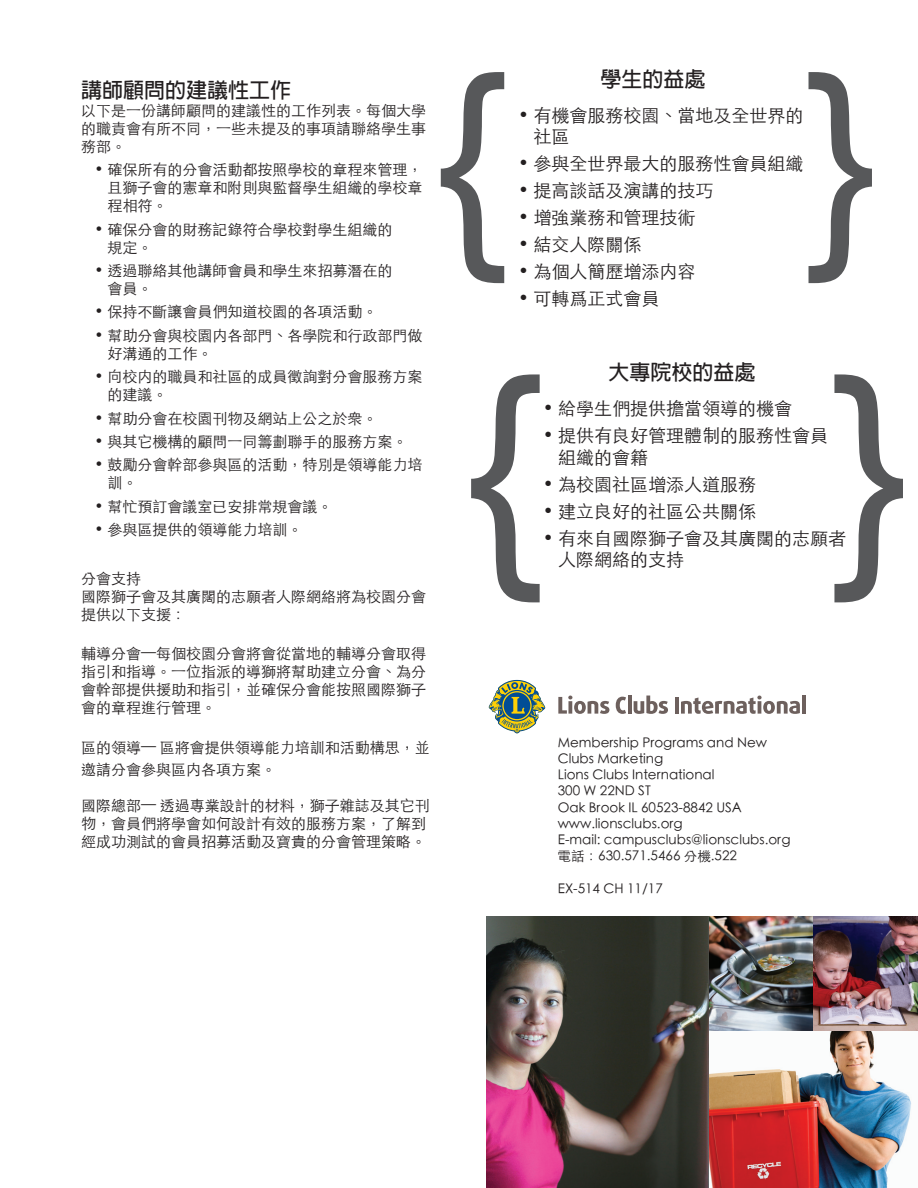
<style>
.page{position:relative;width:918px;height:1188px;background:#fff}
.page>*{position:absolute;margin:0;border:0;box-sizing:border-box;transform-origin:0 0}
.t1{font:300 243px "ST Heiti TC";color:#57585a}
.t2{font:300 225px "ST Heiti TC";color:#57585a}
.subhead{font:700 21px "Adobe Fan Heiti Std";color:#231f20}
.t3{font:300 18px/21.6px "ST Heiti TC";color:#231f20}
.subhead-2{font:300 15px/18px "ST Heiti TC";color:#231f20}
.Body_copy{font:300 13.5px/16.2px "ST Heiti TC";color:#231f20}
</style>
<div class="page">
<svg style="left:489px;top:680px;width:56px;height:53px"></svg>
<svg style="left:558px;top:696px;width:51px;height:18px"></svg>
<svg style="left:616px;top:697px;width:10px;height:17px"></svg>
<hr style="left:628px;top:696px;width:3px;height:18px;background:#6d605d">
<svg style="left:634px;top:696px;width:34px;height:18px"></svg>
<hr style="left:675px;top:697px;width:4px;height:17px;background:#6d605d">
<svg style="left:681px;top:696px;width:119px;height:18px"></svg>
<hr style="left:802px;top:696px;width:4px;height:18px;background:#6d605d">
<img style="left:708px;top:1031px;width:204px;height:157px">
<img style="left:708px;top:917px;width:210px;height:114px">
<img style="left:486px;top:917px;width:222px;height:271px">
<p class="subhead" style="left:81px;top:78px;width:211px">講師顧問的建議性工作</p>
<p class="subhead-2" style="left:81px;top:100px;width:346px;text-align:justify">以下是一份講師顧問的建議性的工作列表。每個大學的職責會有所不同，一些未提及的事項請聯絡學生事務部。</p>
<p class="subhead-2" style="left:107px;top:159px;width:317px;text-align:justify;text-indent:-13px">• 確保所有的分會活動都按照學校的章程來管理，且獅子會的憲章和附則與監督學生組織的學校章程相符。</p>
<p class="subhead-2" style="left:107px;top:219px;width:287px;text-indent:-13px">• 確保分會的財務記錄符合學校對學生組織的規定。</p>
<p class="subhead-2" style="left:107px;top:260px;width:287px;text-indent:-13px">• 透過聯絡其他講師會員和學生來招募潛在的會員。</p>
<p class="subhead-2" style="left:94px;top:301px;width:284px">• 保持不斷讓會員們知道校園的各項活動。</p>
<p class="subhead-2" style="left:107px;top:325px;width:317px;text-indent:-13px">• 幫助分會與校園内各部門、各學院和行政部門做好溝通的工作。</p>
<p class="subhead-2" style="left:107px;top:366px;width:317px;text-indent:-13px">• 向校内的職員和社區的成員徵詢對分會服務方案的建議。</p>
<p class="subhead-2" style="left:94px;top:408px;width:284px">• 幫助分會在校園刊物及網站上公之於衆。</p>
<p class="subhead-2" style="left:94px;top:431px;width:314px">• 與其它機構的顧問一同籌劃聯手的服務方案。</p>
<p class="subhead-2" style="left:107px;top:454px;width:317px;text-indent:-13px">• 鼓勵分會幹部參與區的活動，特別是領導能力培訓。</p>
<p class="subhead-2" style="left:94px;top:496px;width:239px">• 幫忙預訂會議室已安排常規會議。</p>
<p class="subhead-2" style="left:94px;top:519px;width:209px">• 參與區提供的領導能力培訓。</p>
<p class="subhead-2" style="left:81px;top:568px;width:61px">分會支持</p>
<p class="subhead-2" style="left:81px;top:586px;width:346px">國際獅子會及其廣闊的志願者人際網絡將為校園分會提供以下支援：</p>
<p class="subhead-2" style="left:81px;top:643px;width:346px;text-align:justify">輔導分會—每個校園分會將會從當地的輔導分會取得指引和指導。一位指派的導獅將幫助建立分會、為分會幹部提供援助和指引，並確保分會能按照國際獅子會的章程進行管理。</p>
<p class="subhead-2" style="left:81px;top:735px;width:350px;line-height:21.6px">區的領導— 區將會提供領導能力培訓和活動構思，並邀請分會參與區内各項方案。</p>
<p class="subhead-2" style="left:81px;top:795px;width:350px">國際總部— 透過專業設計的材料，獅子雜誌及其它刊物，會員們將學會如何設計有效的服務方案，了解到經成功測試的會員招募活動及寶貴的分會管理策略。</p>
<p class="subhead" style="left:601px;top:66px;width:106px">學生的益處</p>
<p class="t3" style="left:534px;top:103px;width:272px;text-indent:-15px">• 有機會服務校園、當地及全世界的社區</p>
<p class="t3" style="left:518px;top:151px;width:287px">• 參與全世界最大的服務性會員組織</p>
<p class="t3" style="left:518px;top:178px;width:197px">• 提高談話及演講的技巧</p>
<p class="t3" style="left:518px;top:205px;width:179px">• 增強業務和管理技術</p>
<p class="t3" style="left:518px;top:232px;width:125px">• 結交人際關係</p>
<p class="t3" style="left:518px;top:259px;width:179px">• 為個人簡歷增添内容</p>
<p class="t3" style="left:518px;top:286px;width:143px">• 可轉爲正式會員</p>
<p class="t2" style="left:432px;top:-17px;width:80px">{</p>
<p class="t2" style="left:801px;top:-17px;width:80px">}</p>
<p class="subhead" style="left:609px;top:360px;width:148px">大專院校的益處</p>
<p class="t3" style="left:543px;top:396px;width:251px">• 給學生們提供擔當領導的機會</p>
<p class="t3" style="left:558px;top:423px;width:272px;text-indent:-15px">• 提供有良好管理體制的服務性會員組織的會籍</p>
<p class="t3" style="left:543px;top:471px;width:215px">• 為校園社區增添人道服務</p>
<p class="t3" style="left:543px;top:498px;width:215px">• 建立良好的社區公共關係</p>
<p class="t3" style="left:558px;top:525px;width:290px;text-indent:-15px">• 有來自國際獅子會及其廣闊的志願者人際網絡的支持</p>
<p class="t1" style="left:462px;top:278px;width:451px">{ }</p>
<p class="Body_copy" style="left:558px;top:733px;width:211px">Membership Programs and New<br>Clubs Marketing</p>
<p class="Body_copy" style="left:558px;top:766px;width:158px">Lions Clubs International</p>
<p class="Body_copy" style="left:558px;top:782px;width:94px">300 W 22ND ST</p>
<p class="Body_copy" style="left:558px;top:798px;width:186px">Oak Brook IL 60523-8842 USA</p>
<p class="Body_copy" style="left:558px;top:814px;width:126px">www.lionsclubs.org</p>
<p class="Body_copy" style="left:558px;top:831px;width:234px">E-mail: campusclubs@lionsclubs.org</p>
<p class="Body_copy" style="left:558px;top:847px;width:181px">電話：630.571.5466 分機.522</p>
<p class="Body_copy" style="left:558px;top:879px;width:107px">EX-514 CH 11/17</p>
</div>
